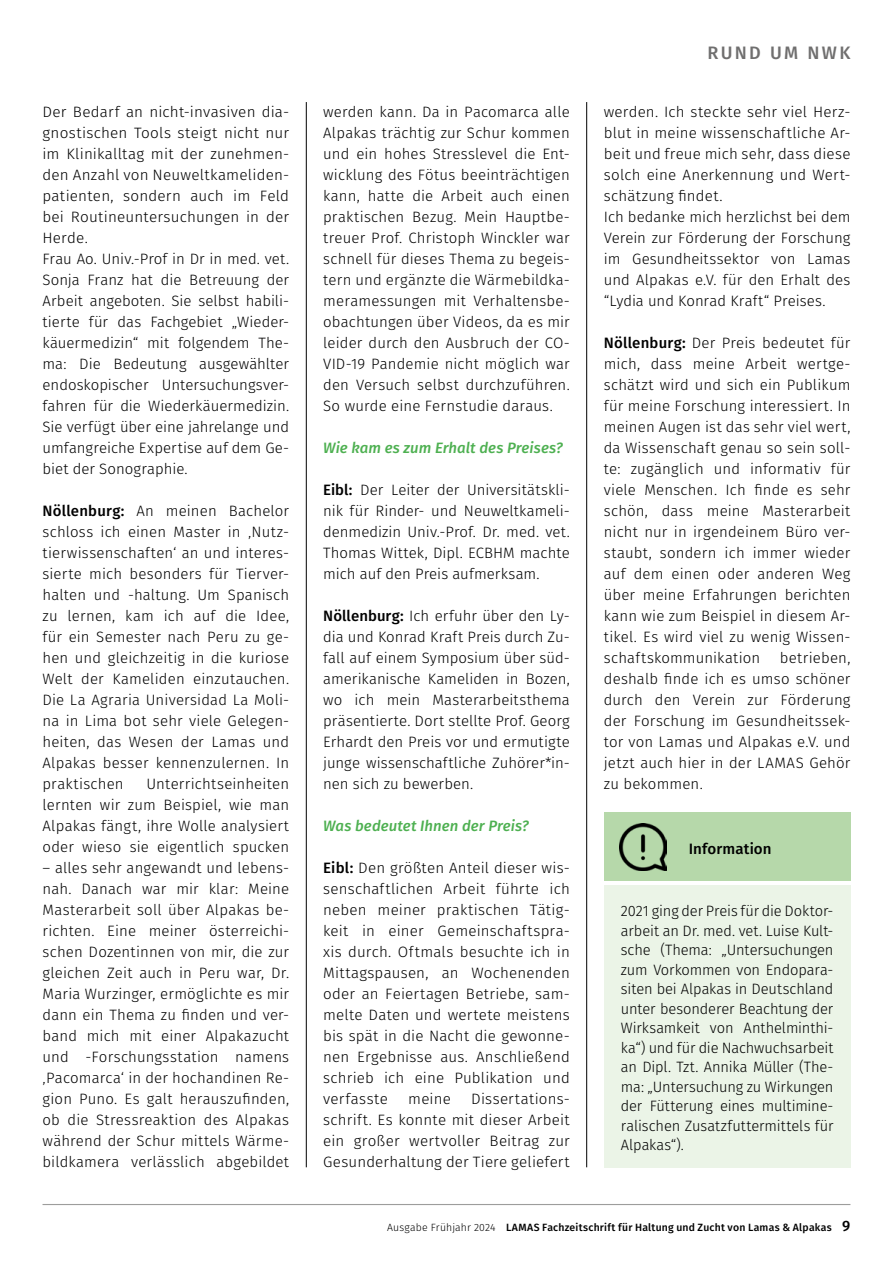
<style>
.page{position:relative;width:893px;height:1263px;background:#fff}
.page>*{position:absolute;margin:0;border:0;box-sizing:border-box;transform-origin:0 0}
.t1{font:500 18px "Fira Sans";letter-spacing:.13em;color:#706f6f}
.t2{font:300 15px/21px "Fira Sans";letter-spacing:.01em;color:#000;text-align:justify}
.t3{font:italic 500 15px "Fira Sans";letter-spacing:.005em;color:#4eb051}
.t4{font:500 15px "Fira Sans";letter-spacing:.005em;color:#000}
.t5{font:500 10.5px "Fira Sans";letter-spacing:.02em;color:#000}
.s1{font-weight:500}
.s2{font-weight:300}
.s3{font-size:15px}
</style>
<div class="page">
<hr style="left:306px;top:102px;width:1px;height:1065px;background:#000">
<hr style="left:586px;top:102px;width:1px;height:1065px;background:#000">
<div style="left:604px;top:885px;width:246px;height:282px;background:#ebf4e7"></div>
<div style="left:604px;top:813px;width:246px;height:68px;background:#b6d8aa"></div>
<img style="left:620px;top:823px;width:46px;height:47px">
<hr style="left:43px;top:1204px;width:807px;height:1px;background:#9d9d9c">
<p class="t2" style="left:43px;top:101px;width:248px;text-align:left">Der Bedarf an nicht-invasiven dia&shy;gnostischen Tools steigt nicht nur im Klinikalltag mit der zunehmen&shy;den Anzahl von Neuweltkameliden&shy;patienten, sondern auch im Feld bei Routineuntersuchungen in der<br>Herde.<br>Frau Ao. Univ.-Prof in Dr in med. vet.<br>Sonja Franz hat die Betreuung der<br>Arbeit angeboten. Sie selbst habili&shy;tierte für das Fachgebiet „Wieder&shy;käuermedizin“ mit folgendem The&shy;ma: Die Bedeutung ausgewählter endoskopischer Untersuchungsver&shy;fahren für die Wiederkäuermedizin.<br>Sie verfügt über eine jahrelange und umfangreiche Expertise auf dem Ge&shy;biet der Sonographie.</p>
<p class="t2" style="left:43px;top:500px;width:248px"><span class="s1">Nöllenburg:</span> An meinen Bachelor schloss ich einen Master in ‚Nutz&shy;tierwissenschaften‘ an und interes&shy;sierte mich besonders für Tierver&shy;halten und -haltung. Um Spanisch zu lernen, kam ich auf die Idee, für ein Semester nach Peru zu ge&shy;hen und gleichzeitig in die kuriose Welt der Kameliden einzutauchen.<br>Die La Agraria Universidad La Moli&shy;na in Lima bot sehr viele Gelegen&shy;heiten, das Wesen der Lamas und Alpakas besser kennenzulernen. In praktischen</p>
<p class="t2" style="left:43px;top:773px;width:248px;text-indent:104px">Unterrichtseinheiten lernten wir zum Beispiel, wie man Alpakas fängt, ihre Wolle analysiert oder wieso sie eigentlich spucken</p>
<p class="t2" style="left:43px;top:857px;width:248px">– alles sehr angewandt und lebens&shy;nah. Danach war mir klar: Meine Masterarbeit soll über Alpakas be&shy;richten. Eine meiner österreichi&shy;schen Dozentinnen von mir, die zur gleichen Zeit auch in Peru war, Dr.<br>Maria Wurzinger, ermöglichte es mir dann ein Thema zu finden und ver&shy;band mich mit einer Alpakazucht und -Forschungsstation namens ‚Pacomarca‘ in der hochandinen Re&shy;gion Puno. Es galt herauszufinden, ob die Stressreaktion des Alpakas während der Schur mittels Wärme&shy;bildkamera verlässlich abgebildet</p>
<p class="t2" style="left:323px;top:101px;width:248px">werden kann. Da in Pacomarca alle Alpakas trächtig zur Schur kommen und ein hohes Stresslevel die Ent&shy;wicklung des Fötus beeinträchtigen kann, hatte die Arbeit auch einen praktischen Bezug. Mein Hauptbe&shy;treuer Prof. Christoph Winckler war schnell für dieses Thema zu begeis&shy;tern und ergänzte die Wärmebildka&shy;meramessungen mit Verhaltensbe&shy;obachtungen über Videos, da es mir leider durch den Ausbruch der CO-VID-19 Pandemie nicht möglich war den Versuch selbst durchzuführen.<br>So wurde eine Fernstudie daraus.</p>
<p class="t3" style="left:323px;top:436px;width:241px">Wie kam es zum Erhalt des Preises?</p>
<p class="t2" style="left:323px;top:479px;width:248px"><span class="s1">Eibl:</span> Der Leiter der Universitätskli&shy;nik für Rinder- und Neuweltkameli&shy;denmedizin Univ.-Prof. Dr. med. vet.<br>Thomas Wittek, Dipl. ECBHM machte mich auf den Preis aufmerksam.</p>
<p class="t2" style="left:323px;top:605px;width:248px"><span class="s1">Nöllenburg:</span> Ich erfuhr über den Ly&shy;dia und Konrad Kraft Preis durch Zu&shy;fall auf einem Symposium über süd&shy;amerikanische Kameliden in Bozen, wo ich mein Masterarbeitsthema präsentierte. Dort stellte Prof. Georg Erhardt den Preis vor und ermutigte junge wissenschaftliche Zuhörer*in&shy;nen sich zu bewerben.</p>
<p class="t3" style="left:323px;top:814px;width:207px">Was bedeutet Ihnen der Preis?</p>
<p class="t2" style="left:323px;top:857px;width:248px"><span class="s1">Eibl:</span> Den größten Anteil dieser wis&shy;senschaftlichen Arbeit führte ich neben meiner praktischen Tätig&shy;keit in einer Gemeinschaftspra&shy;xis durch. Oftmals besuchte ich in Mittagspausen, an Wochenenden oder an Feiertagen Betriebe, sam&shy;melte Daten und wertete meistens bis spät in die Nacht die gewonne&shy;nen Ergebnisse aus. Anschließend schrieb ich eine Publikation und verfasste</p>
<p class="t2" style="left:323px;top:1088px;width:248px;text-indent:148px">Dissertations&shy;schrift. Es konnte mit dieser Arbeit ein großer wertvoller Beitrag zur Gesunderhaltung der Tiere geliefert</p>
<p class="t2" style="left:408px;top:1088px;width:44px">meine</p>
<p class="t1" style="left:707px;top:39px;width:144px">RUND UM NWK</p>
<p class="t2" style="left:604px;top:101px;width:248px;text-align:left">werden. Ich steckte sehr viel Herz&shy;blut in meine wissenschaftliche Ar&shy;beit und freue mich sehr, dass diese solch eine Anerkennung und Wert&shy;schätzung findet.<br>Ich bedanke mich herzlichst bei dem Verein zur Förderung der Forschung im Gesundheitssektor von Lamas und Alpakas e.V. für den Erhalt des “Lydia und Konrad Kraft“ Preises.</p>
<p class="t2" style="left:604px;top:332px;width:248px"><span class="s1">Nöllenburg:</span> Der Preis bedeutet für mich, dass meine Arbeit wertge&shy;schätzt wird und sich ein Publikum für meine Forschung interessiert. In meinen Augen ist das sehr viel wert, da Wissenschaft genau so sein soll&shy;te: zugänglich und informativ für viele Menschen. Ich finde es sehr schön, dass meine Masterarbeit nicht nur in irgendeinem Büro ver&shy;staubt, sondern ich immer wieder auf dem einen oder anderen Weg über meine Erfahrungen berichten kann wie zum Beispiel in diesem Ar&shy;tikel. Es wird viel zu wenig Wissen&shy;schaftskommunikation</p>
<p class="t2" style="left:604px;top:647px;width:248px;text-indent:176px">betrieben, deshalb finde ich es umso schöner durch den Verein zur Förderung der Forschung im Gesundheitssek&shy;tor von Lamas und Alpakas e.V. und jetzt auch hier in der LAMAS Gehör zu bekommen.</p>
<p class="t4" style="left:689px;top:837px;width:84px">Information</p>
<p class="t2" style="left:621px;top:901px;width:214px;line-height:19.5px">2021 ging der Preis für die Doktor&shy;arbeit an Dr. med. vet. Luise Kult&shy;sche (Thema: „Untersuchungen zum Vorkommen von Endopara&shy;siten bei Alpakas in Deutschland unter besonderer Beachtung der Wirksamkeit von Anthelminthi&shy;ka“) und für die Nachwuchsarbeit an Dipl. Tzt. Annika Müller (The&shy;ma: „Untersuchung zu Wirkungen der Fütterung eines multimine&shy;ralischen Zusatzfuttermittels für Alpakas“).</p>
<p class="t5" style="left:387px;top:1219px;width:465px"><span class="s2">Ausgabe Frühjahr 2024</span> LAMAS Fachzeitschrift für Haltung und Zucht von Lamas &amp; Alpakas <span class="s3">9</span></p>
</div>
